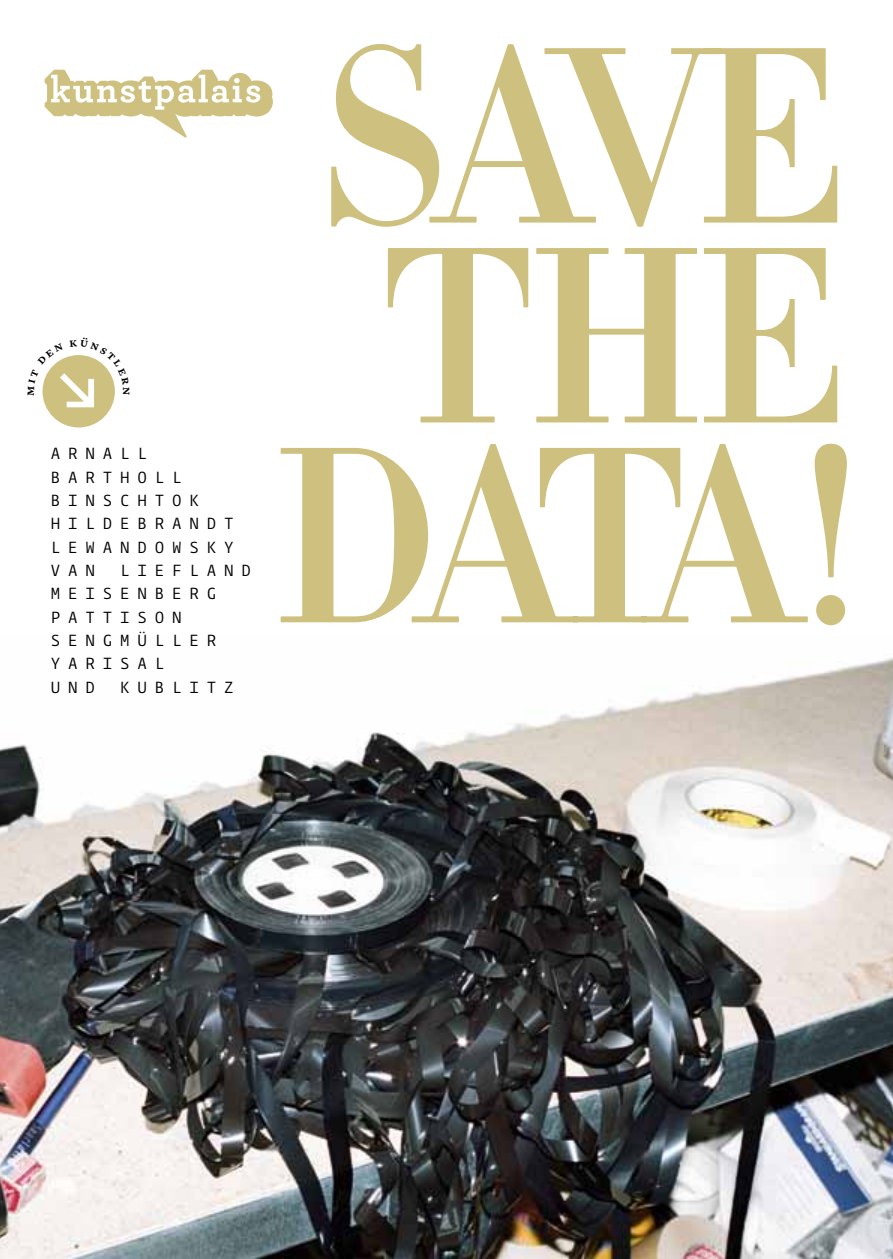
<style>
.page{position:relative;width:893px;height:1259px;background:#fff}
.page>*{position:absolute;margin:0;border:0;box-sizing:border-box;transform-origin:0 0}
.t1{font:600 57.9px "National";color:#fff}
.t2{font:15.9px/23.4px "Fedra Mono";letter-spacing:.49em;color:#000}
.t3{font:600 11.7px "Lyon Text";color:#000}
</style>
<div class="page">
<img style="left:0;top:658px;width:893px;height:601px">
<svg style="left:281px;top:444px;width:566px;height:181px"></svg>
<svg style="left:388px;top:248px;width:449px;height:174px"></svg>
<svg style="left:331px;top:44px;width:506px;height:183px"></svg>
<svg style="left:45px;top:70px;width:228px;height:68px"></svg>
<div style="left:42px;top:355px;width:73px;height:72px;background:#cec07f;border-radius:50%"></div>
<svg style="left:42px;top:358px;width:21px;height:37px"></svg>
<svg style="left:70px;top:355px;width:45px;height:30px"></svg>
<h1 class="t1" style="left:59px;top:349px;width:41px">↘</h1>
<p class="t3" style="left:136px;top:387px;width:10px;rotate:90deg">n</p>
<p class="t2" style="left:51px;top:442px;width:184px">ARNALL<br>BARTHOLL<br>BINSCHTOK<br>H ILDEB RANDT<br>L EWANDOWSKY<br>VAN</p>
<p class="t2" style="left:51px;top:559px;width:202px;text-indent:69px">L IEFLAND<br>MEISENB ERG<br>PATTISON<br>S ENGM ÜLLER<br>YA</p>
<p class="t2" style="left:51px;top:652px;width:115px;text-indent:35px">RISAL<br>UND</p>
<p class="t2" style="left:120px;top:675px;width:115px">K UB LITZ</p>
</div>
